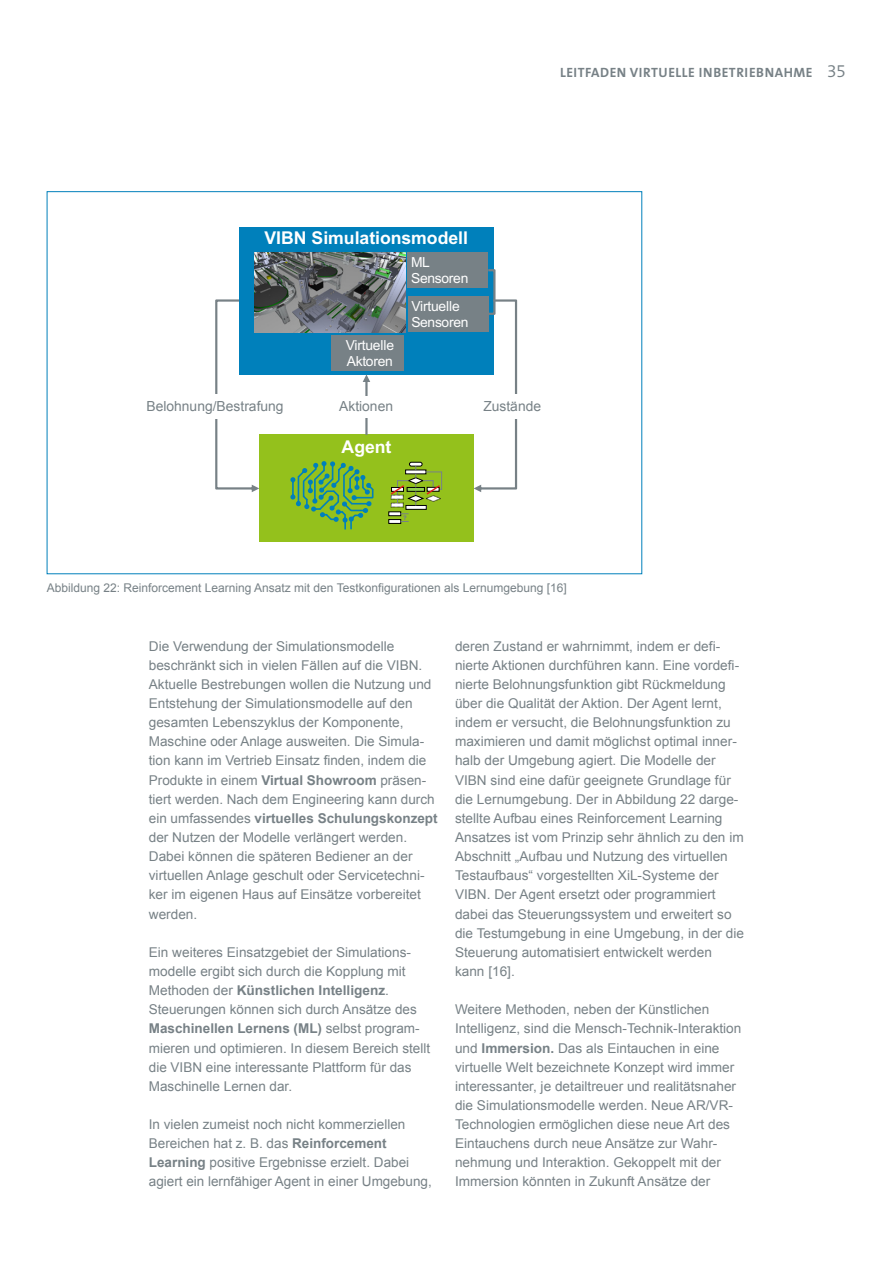
<style>
.page{position:relative;width:893px;height:1263px;background:#fff}
.page>*{position:absolute;margin:0;border:0;box-sizing:border-box;transform-origin:0 0}
.t1{font:700 17.7px "Arial";color:#fff}
.t2{font:13.8px/16.4px "Arial";letter-spacing:-.02em;color:#fff}
.t3{font:13.8px "Arial";color:#778186}
.BodytextDT{font:13.5px/19.2px "Arial";color:#778186}
.t4{font:700 13.5px "The Sans B Plus W7";letter-spacing:.04em;color:#778186}
.Bildunterschrift{font:12px "Arial";color:#778186}
.s1{font-family:"The Sans B Plus W4";font-weight:300;font-size:18px}
.s2{font-weight:700}
</style>
<div class="page">
<div style="left:239px;top:227px;width:254px;height:147px;background:#0080bb"></div>
<div style="left:259px;top:435px;width:215px;height:107px;background:#94c11c"></div>
<svg style="left:363px;top:374px;width:7px;height:61px"></svg>
<svg style="left:474px;top:299px;width:43px;height:193px"></svg>
<svg style="left:215px;top:299px;width:44px;height:193px"></svg>
<div style="left:302px;top:396px;width:128px;height:21px;background:#fff"></div>
<div style="left:476px;top:394px;width:74px;height:25px;background:#fff"></div>
<div style="left:146px;top:394px;width:138px;height:25px;background:#fff"></div>
<div style="left:332px;top:335px;width:72px;height:36px;background:#778186"></div>
<div style="left:408px;top:296px;width:80px;height:36px;background:#778186"></div>
<div style="left:408px;top:252px;width:80px;height:36px;background:#778186"></div>
<div style="left:487px;top:269px;width:8px;height:46px;border:2px solid #778186"></div>
<img style="left:255px;top:252px;width:150px;height:80px">
<div style="left:409px;top:462px;width:13px;height:4px;border:1px solid #000;border-radius:2px"></div>
<div style="left:406px;top:505px;width:20px;height:4px;border:1px solid #000"></div>
<div style="left:389px;top:512px;width:12px;height:4px;border:1px solid #000"></div>
<hr style="left:389px;top:519px;width:12px;height:4px;background:#fff">
<div style="left:389px;top:519px;width:12px;height:5px;border:1px solid #000"></div>
<svg style="left:401px;top:513px;width:8px;height:9px"></svg>
<svg style="left:391px;top:466px;width:51px;height:39px"></svg>
<svg style="left:290px;top:461px;width:84px;height:68px"></svg>
<p class="t4" style="left:560px;top:63px;width:288px">LEITFADEN VIRTUELLE INBETRIEBNAHME <span class="s1">35</span></p>
<h1 class="t1" style="left:264px;top:226px;width:205px">VIBN Simulationsmodell</h1>
<p class="t2" style="left:411px;top:254px;width:59px">ML<br>Sensoren</p>
<p class="t2" style="left:346px;top:337px;width:50px">Virtuelle<br>Aktoren</p>
<p class="t2" style="left:411px;top:297px;width:59px">Virtuelle<br>Sensoren</p>
<p class="t3" style="left:146px;top:397px;width:139px">Belohnung/Bestrafung</p>
<p class="t3" style="left:339px;top:397px;width:55px">Aktionen</p>
<p class="t3" style="left:483px;top:397px;width:59px">Zustände</p>
<h1 class="t1" style="left:342px;top:434px;width:51px">Agent</h1>
<p class="Bildunterschrift" style="left:47px;top:580px;width:522px">Abbildung 22: Reinforcement Learning Ansatz mit den Testkonfigurationen als Lernumgebung [16]</p>
<p class="BodytextDT" style="left:149px;top:636px;width:290px">Die Verwendung der Simulationsmodelle beschränkt sich in vielen Fällen auf die VIBN.<br>Aktuelle Bestrebungen wollen die Nutzung und Entstehung der Simulationsmodelle auf den gesamten Lebenszyklus der Komponente, Maschine oder Anlage ausweiten. Die Simula&shy;tion kann im Vertrieb Einsatz finden, indem die Produkte in einem <span class="s2">Virtual Showroom</span> präsen&shy;tiert werden. Nach dem Engineering kann durch ein umfassendes <span class="s2">virtuelles Schulungskonzept </span>der Nutzen der Modelle verlängert werden.<br>Dabei können die späteren Bediener an der virtuellen Anlage geschult oder Servicetechni&shy;ker im eigenen Haus auf Einsätze vorbereitet werden.</p>
<p class="BodytextDT" style="left:149px;top:942px;width:283px">Ein weiteres Einsatzgebiet der Simulations&shy;modelle ergibt sich durch die Kopplung mit Methoden der <span class="s2">Künstlichen Intelligenz</span>.<br>Steuerungen können sich durch Ansätze des <span class="s2">Maschinellen Lernens (ML)</span> selbst program&shy;mieren und optimieren. In diesem Bereich stellt die VIBN eine interessante Plattform für das Maschinelle Lernen dar.</p>
<p class="BodytextDT" style="left:149px;top:1115px;width:284px">In vielen zumeist noch nicht kommerziellen Bereichen hat z. B. das <span class="s2">Reinforcement Learning</span> positive Ergebnisse erzielt. Dabei agiert ein lernfähiger Agent in einer Umgebung,</p>
<p class="BodytextDT" style="left:455px;top:636px;width:291px">deren Zustand er wahrnimmt, indem er defi&shy;nierte Aktionen durchführen kann. Eine vordefi&shy;nierte Belohnungsfunktion gibt Rückmeldung über die Qualität der Aktion. Der Agent lernt, indem er versucht, die Belohnungsfunktion zu maximieren und damit möglichst optimal inner&shy;halb der Umgebung agiert. Die Modelle der VIBN sind eine dafür geeignete Grundlage für die Lernumgebung. Der in Abbildung 22 darge&shy;stellte Aufbau eines Reinforcement Learning Ansatzes ist vom Prinzip sehr ähnlich zu den im Abschnitt „Aufbau und Nutzung des virtuellen Testaufbaus“ vorgestellten XiL-Systeme der VIBN. Der Agent ersetzt oder programmiert dabei das Steuerungssystem und erweitert so die Testumgebung in eine Umgebung, in der die Steuerung automatisiert entwickelt werden kann [16].</p>
<p class="BodytextDT" style="left:455px;top:1000px;width:288px">Weitere Methoden, neben der Künstlichen Intelligenz, sind die Mensch-Technik-Interaktion und <span class="s2">Immersion.</span> Das als Eintauchen in eine virtuelle Welt bezeichnete Konzept wird immer interessanter, je detailtreuer und realitätsnaher die Simulationsmodelle werden. Neue AR/VR-Technologien ermöglichen diese neue Art des Eintauchens durch neue Ansätze zur Wahr&shy;nehmung und Interaktion. Gekoppelt mit der Immersion könnten in Zukunft Ansätze der</p>
</div>
